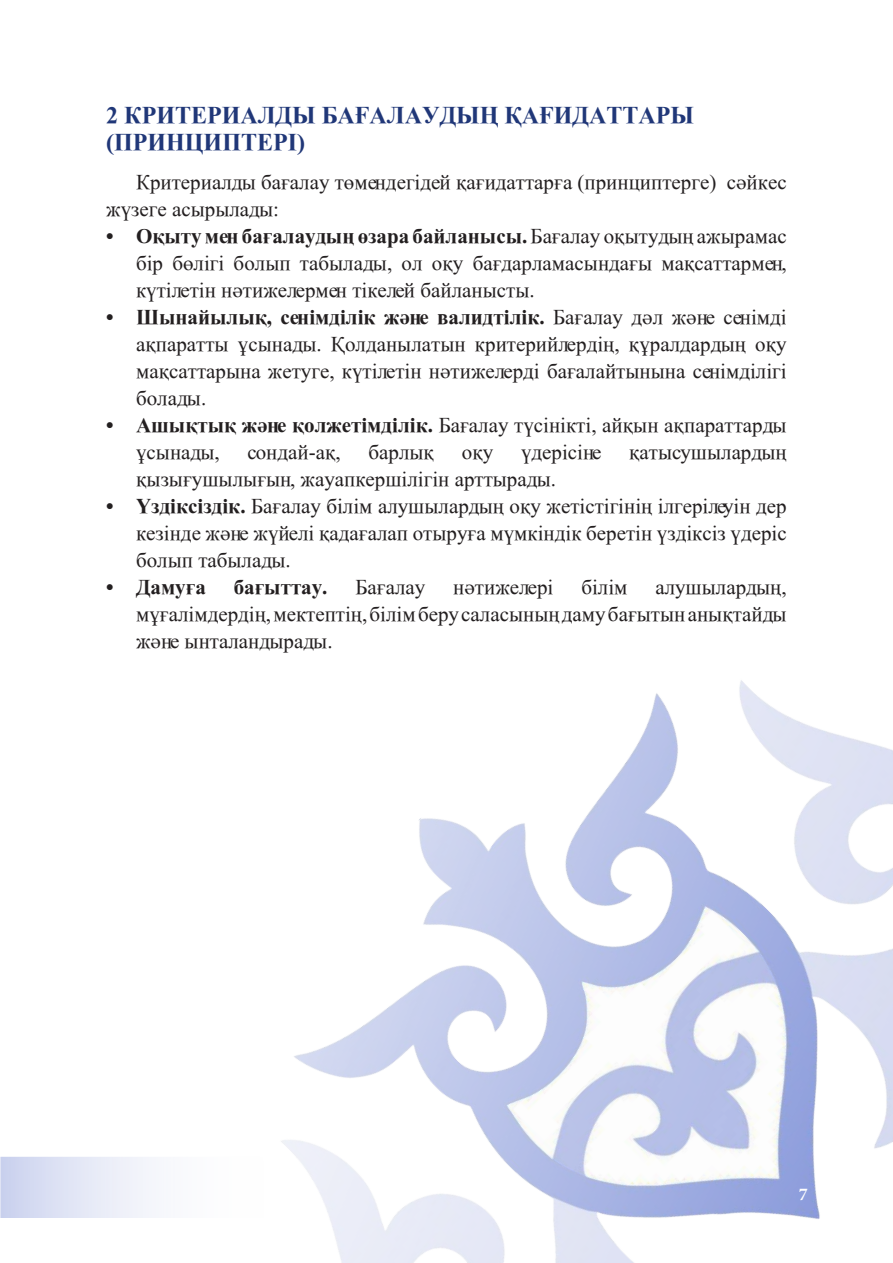
<style>
.page{position:relative;width:893px;height:1263px;background:#fff}
.page>*{position:absolute;margin:0;border:0;box-sizing:border-box;transform-origin:0 0}
.t1{font:24px/27px "Times New Roman KZ Bold";color:#203778}
.t2{font:21px/27px "Times New Roman KZ";color:#231f20}
.t3{font:21px "Times New Roman KZ Bold";color:#231f20}
.t4{font:700 18px "Minion Pro";color:#fff}
.s1{font-family:"Times New Roman KZ"}
.s2{font-family:"Times New Roman KZ Bold"}
</style>
<div class="page">
<img style="left:122px;top:680px;width:771px;height:583px">
<img style="left:0;top:1157px;width:332px;height:60px">
<p class="t1" style="left:106px;top:100px;width:589px">2 КРИТЕРИАЛДЫ БАҒАЛАУДЫҢ ҚАҒИДАТТАРЫ (ПРИНЦИПТЕРІ)</p>
<p class="t2" style="left:106px;top:168px;width:682px;text-indent:30px">Критериалды бағалау төмендегідей қағидаттарға (принциптерге) сәйкес жүзеге асырылады:</p>
<p class="t3" style="left:106px;top:222px;width:682px">• Оқыту мен бағалаудың өзара байланысы. <span class="s1">Бағалау оқытудың ажырамас</span></p>
<p class="t2" style="left:136px;top:249px;width:652px">бір бөлігі болып табылады, ол оқу бағдарламасындағы мақсаттармен, күтілетін нәтижелермен тікелей байланысты.</p>
<p class="t3" style="left:106px;top:303px;width:682px">• Шынайылық, сенімділік және валидтілік. <span class="s1">Бағалау дәл және сенімді</span></p>
<p class="t2" style="left:136px;top:330px;width:652px;text-align:justify">ақпаратты ұсынады. Қолданылатын критерийлердің, құралдардың оқу мақсаттарына жетуге, күтілетін нәтижелерді бағалайтынына сенімділігі болады.</p>
<p class="t2" style="left:136px;top:411px;width:652px;text-indent:-30px"><span class="s2">• Ашықтық және қолжетімділік.</span> Бағалау түсінікті, айқын ақпараттарды ұсынады,</p>
<p class="t2" style="left:248px;top:438px;width:95px">сондай-ақ,</p>
<p class="t2" style="left:369px;top:438px;width:67px">барлық</p>
<p class="t2" style="left:462px;top:438px;width:33px">оқу</p>
<p class="t2" style="left:521px;top:438px;width:82px">үдерісіне</p>
<p class="t2" style="left:629px;top:438px;width:159px">қатысушылардың</p>
<p class="t2" style="left:136px;top:465px;width:421px">қызығушылығын, жауапкершілігін арттырады.</p>
<p class="t2" style="left:136px;top:492px;width:652px;text-align:justify;text-indent:-30px"><span class="s2">• Үздіксіздік.</span> Бағалау білім алушылардың оқу жетістігінің ілгерілеуін дер кезінде және жүйелі қадағалап отыруға мүмкіндік беретін үздіксіз үдеріс болып табылады.</p>
<p class="t3" style="left:106px;top:573px;width:101px">• Дамуға</p>
<p class="t3" style="left:234px;top:573px;width:95px">бағыттау.</p>
<p class="t2" style="left:355px;top:573px;width:71px">Бағалау</p>
<p class="t2" style="left:453px;top:573px;width:102px">нәтижелері</p>
<p class="t2" style="left:581px;top:573px;width:48px">білім</p>
<p class="t2" style="left:136px;top:573px;width:652px;text-align:justify;text-indent:519px">алушылардың, мұғалімдердің, мектептің, білім беру саласының даму бағытын анықтайды және ынталандырады.</p>
<p class="t4" style="left:799px;top:1183px;width:10px">7</p>
</div>
